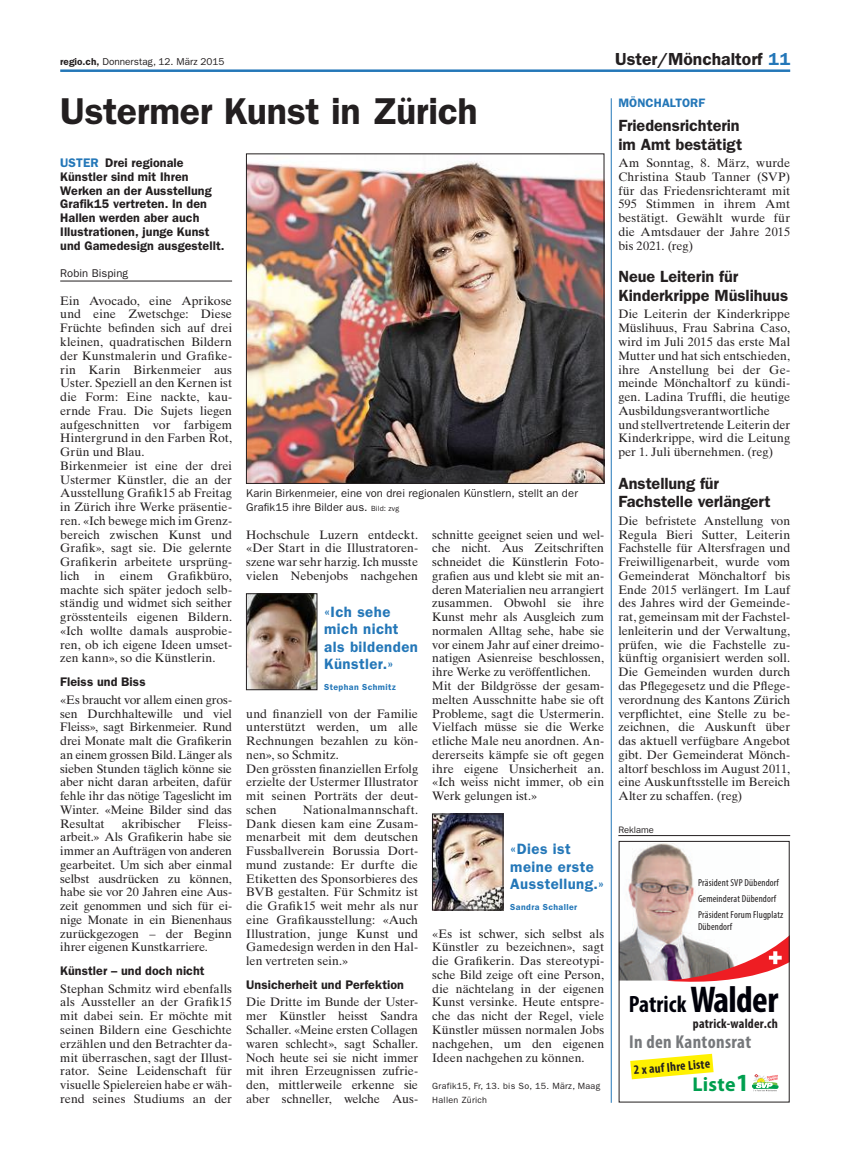
<style>
.page{position:relative;width:854px;height:1156px;background:#fff}
.page>*{position:absolute;margin:0;border:0;box-sizing:border-box;transform-origin:0 0}
.t1{font:600 37.5px "ITC Franklin Gothic Std";letter-spacing:-.01em;color:#231f20}
.t2{font:700 condensed 23.62px "Myriad Pro";letter-spacing:.005em;color:#00010a}
.t3{font:700 20px "Myriad Pro";letter-spacing:.015em;color:#009f4f}
.t4{font:700 condensed 18.62px "Myriad Pro";letter-spacing:.02em;color:#76787b}
.t5{font:600 17.5px "ITC Franklin Gothic Std";color:#231f20}
.t6{font:600 16.25px/18.8px "ITC Franklin Gothic Std";letter-spacing:-.005em;color:#231f20}
.t7{font:600 15px/17.5px "ITC Franklin Gothic Std";letter-spacing:.03em;color:#2477b8}
.t8{font:700 condensed 13.38px "Myriad Pro";letter-spacing:.015em;color:#231f20}
.t9{font:700 condensed 12.88px "Myriad Pro";color:#231f20}
.t10{font:600 12.5px/13.8px "ITC Franklin Gothic Std";letter-spacing:.005em;color:#231f20}
.t11{font:12.25px/13.8px "Times Ten LT Std";color:#231f20;text-align:justify}
.t12{font:600 12.25px "ITC Franklin Gothic Std";letter-spacing:.01em;color:#2477b8}
.t13{font:11.25px/13.8px "ITC Franklin Gothic Std";letter-spacing:.005em;color:#231f20}
.t14{font:condensed 10.12px/16.1px "Myriad Pro";letter-spacing:.015em;color:#231f20}
.t15{font:10px "ITC Franklin Gothic Std";color:#231f20}
.t16{font:9.38px "ITC Franklin Gothic Std";color:#231f20}
.t17{font:9px/13.8px "ITC Franklin Gothic Std";letter-spacing:.03em;color:#231f20}
.t18{font:600 8.75px "ITC Franklin Gothic Std";letter-spacing:.045em;color:#2477b8}
.s1{font-weight:600}
.s2{color:#2477b8}
.s3{font-size:7.5px}
.s4{font-size:37.38px}
.s5{font-size:24.75px}
</style>
<div class="page">
<hr style="left:60px;top:69px;width:730px;height:3px;background:#2477b8">
<hr style="left:60px;top:281px;width:172px;height:1px;background:#231f20">
<img style="left:248px;top:161px;width:354px;height:320px">
<div style="left:246px;top:154px;width:358px;height:329px;border:1px solid #231f20"></div>
<img style="left:434px;top:815px;width:67px;height:92px">
<div style="left:432px;top:813px;width:71px;height:96px;border:1px solid #231f20"></div>
<img style="left:248px;top:595px;width:67px;height:92px">
<div style="left:246px;top:593px;width:71px;height:96px;border:1px solid #231f20"></div>
<hr style="left:618px;top:835px;width:172px;height:1px;background:#231f20">
<img style="left:621px;top:843px;width:73px;height:137px">
<svg style="left:668px;top:934px;width:119px;height:48px"></svg>
<svg style="left:630px;top:1053px;width:84px;height:25px"></svg>
<svg style="left:752px;top:1074px;width:27px;height:16px"></svg>
<hr style="left:611px;top:98px;width:1px;height:1004px;background:#2477b8">
<p class="t15" style="left:60px;top:56px;width:166px"><span class="s1">regio.ch,</span> Donnerstag, 12. März 2015</p>
<h3 class="t5" style="left:615px;top:49px;width:176px">Uster/Mönchaltorf <span class="s2">11</span></h3>
<h1 class="t1" style="left:60px;top:89px;width:419px">Ustermer Kunst in Zürich</h1>
<p class="t10" style="left:60px;top:156px;width:166px"><span class="s2">USTER</span> Drei regionale<br>Künstler sind mit Ihren<br>Werken an der Ausstellung<br>Grafik15 vertreten. In den<br>Hallen werden aber auch<br>Illustrationen, junge Kunst und Gamedesign ausgestellt.</p>
<p class="t13" style="left:60px;top:266px;width:69px">Robin Bisping</p>
<p class="t11" style="left:60px;top:293px;width:173px;text-align:left">Ein Avocado, eine Aprikose und eine Zwetschge: Diese<br>Früchte befinden sich auf drei kleinen, quadratischen Bildern der Kunstmalerin und Grafike&shy;rin Karin Birkenmeier aus<br>Uster. Speziell an den Kernen ist die Form: Eine nackte, kau&shy;ernde Frau. Die Sujets liegen aufgeschnitten vor farbigem<br>Hintergrund in den Farben Rot,<br>Grün und Blau.<br>Birkenmeier ist eine der drei<br>Ustermer Künstler, die an der<br>Ausstellung Grafik15 ab Freitag in Zürich ihre Werke präsentie&shy;ren. «Ich bewege mich im Grenz&shy;bereich zwischen Kunst und<br>Grafik», sagt sie. Die gelernte<br>Grafikerin arbeitete ursprüng&shy;lich in einem Grafikbüro, machte sich später jedoch selb&shy;ständig und widmet sich seither grösstenteils eigenen Bildern. «Ich wollte damals ausprobie&shy;ren, ob ich eigene Ideen umset&shy;zen kann», so die Künstlerin.</p>
<p class="t10" style="left:60px;top:675px;width:87px">Fleiss und Biss</p>
<p class="t11" style="left:60px;top:692px;width:173px">«Es braucht vor allem einen gros&shy;sen Durchhaltewille und viel Fleiss», sagt Birkenmeier. Rund drei Monate malt die Grafikerin an einem grossen Bild. Länger als sieben Stunden täglich könne sie aber nicht daran arbeiten, dafür fehle ihr das nötige Tageslicht im Winter. «Meine Bilder sind das Resultat</p>
<p class="t12" style="left:618px;top:96px;width:88px">MÖNCHALTORF</p>
<h3 class="t6" style="left:618px;top:116px;width:125px">Friedensrichterin im Amt bestätigt</h3>
<p class="t11" style="left:618px;top:156px;width:173px">Am Sonntag, 8. März, wurde Christina Staub Tanner (SVP) für das Friedensrichteramt mit 595 Stimmen in ihrem Amt bestätigt. Gewählt wurde für die Amtsdauer der Jahre 2015 bis 2021. (reg)</p>
<h3 class="t6" style="left:618px;top:267px;width:171px">Neue Leiterin für<br>Kinderkrippe Müslihuus</h3>
<p class="t11" style="left:618px;top:307px;width:173px;text-align:left">Die Leiterin der Kinderkrippe<br>Müslihuus, Frau Sabrina Caso, wird im Juli 2015 das erste Mal<br>Mutter und hat sich entschieden, ihre Anstellung bei der Ge&shy;meinde Mönchaltorf zu kündi&shy;gen. Ladina Truffli, die heutige<br>Ausbildungsverantwortliche und stellvertretende Leiterin der<br>Kinderkrippe, wird die Leitung per 1. Juli übernehmen. (reg)</p>
<h3 class="t6" style="left:618px;top:473px;width:154px">Anstellung für<br>Fachstelle verlängert</h3>
<p class="t11" style="left:618px;top:513px;width:173px">Die befristete Anstellung von Regula Bieri Sutter, Leiterin Fachstelle für Altersfragen und Freiwilligenarbeit, wurde vom Gemeinderat Mönchaltorf bis Ende 2015 verlängert. Im Lauf des Jahres wird der Gemeinde&shy;rat, gemeinsam mit der Fachstel&shy;lenleiterin und der Verwaltung, prüfen, wie die Fachstelle zu&shy;künftig organisiert werden soll.<br>Die Gemeinden wurden durch das Pflegegesetz und die Pflege&shy;verordnung des Kantons Zürich verpflichtet, eine Stelle zu be&shy;zeichnen, die Auskunft über das aktuell verfügbare Angebot gibt. Der Gemeinderat Mönch&shy;altorf beschloss im August 2011, eine Auskunftsstelle im Bereich Alter zu schaffen. (reg)</p>
<p class="t13" style="left:246px;top:486px;width:333px">Karin Birkenmeier, eine von drei regionalen Künstlern, stellt an der<br>Grafik15 ihre Bilder aus. <span class="s3">Bild: zvg</span></p>
<p class="t11" style="left:246px;top:527px;width:173px">Hochschule Luzern entdeckt. «Der Start in die Illustratoren&shy;szene war sehr harzig. Ich musste vielen Nebenjobs nachgehen</p>
<p class="t11" style="left:432px;top:527px;width:173px;text-align:left">schnitte geeignet seien und wel&shy;che nicht. Aus Zeitschriften schneidet die Künstlerin Foto&shy;grafien aus und klebt sie mit an&shy;deren Materialien neu arrangiert zusammen. Obwohl sie ihre<br>Kunst mehr als Ausgleich zum normalen Alltag sehe, habe sie vor einem Jahr auf einer dreimo&shy;natigen Asienreise beschlossen, ihre Werke zu veröffentlichen.<br>Mit der Bildgrösse der gesam&shy;melten Ausschnitte habe sie oft<br>Probleme, sagt die Ustermerin.<br>Vielfach müsse sie die Werke etliche Male neu anordnen. An&shy;dererseits kämpfe sie oft gegen ihre eigene Unsicherheit an. «Ich weiss nicht immer, ob ein<br>Werk gelungen ist.»</p>
<p class="t7" style="left:324px;top:602px;width:95px">«Ich sehe mich nicht als bildenden<br>Künstler.»</p>
<p class="t18" style="left:324px;top:681px;width:73px">Stephan Schmitz</p>
<p class="t11" style="left:246px;top:706px;width:173px;text-align:left">und finanziell von der Familie unterstützt werden, um alle<br>Rechnungen bezahlen zu kön&shy;nen», so Schmitz.<br>Den grössten finanziellen Erfolg erzielte der Ustermer Illustrator mit seinen Porträts der deut&shy;schen</p>
<p class="t11" style="left:246px;top:802px;width:173px;text-indent:57px">Nationalmannschaft.<br>Dank diesen kam eine Zusam&shy;menarbeit mit dem deutschen Fussballverein Borussia Dort&shy;mund zustande: Er durfte die Etiketten des Sponsorbieres des BVB gestalten. Für Schmitz ist die Grafik15 weit mehr als nur eine Grafikausstellung: «Auch Illustration, junge Kunst und Gamedesign werden in den Hal&shy;len vertreten sein.»</p>
<p class="t10" style="left:246px;top:977px;width:159px">Unsicherheit und Perfektion</p>
<p class="t11" style="left:246px;top:995px;width:173px">Die Dritte im Bunde der Uster&shy;mer Künstler heisst Sandra Schaller. «Meine ersten Collagen waren schlecht», sagt Schaller.<br>Noch heute sei sie nicht immer mit ihren Erzeugnissen zufrie&shy;den, mittlerweile erkenne sie aber schneller, welche Aus-</p>
<p class="t11" style="left:60px;top:816px;width:173px;text-indent:138px">Fleiss&shy;arbeit.» Als Grafikerin habe sie immer an Aufträgen von anderen gearbeitet. Um sich aber einmal selbst ausdrücken zu können, habe sie vor 20 Jahren eine Aus&shy;zeit genommen und sich für ei&shy;nige Monate in ein Bienenhaus zurückgezogen – der Beginn ihrer eigenen Kunstkarriere.</p>
<p class="t10" style="left:60px;top:963px;width:146px">Künstler – und doch nicht</p>
<p class="t11" style="left:60px;top:981px;width:173px">Stephan Schmitz wird ebenfalls als Aussteller an der Grafik15 mit dabei sein. Er möchte mit seinen Bildern eine Geschichte erzählen und den Betrachter da&shy;mit überraschen, sagt der Illust&shy;rator. Seine Leidenschaft für visuelle Spielereien habe er wäh&shy;rend seines Studiums an der</p>
<p class="t11" style="left:122px;top:816px;width:61px">akribischer</p>
<p class="t16" style="left:618px;top:824px;width:37px">Reklame</p>
<p class="t7" style="left:510px;top:840px;width:95px">«Dies ist meine erste<br>Ausstellung.»</p>
<p class="t18" style="left:510px;top:901px;width:68px">Sandra Schaller</p>
<p class="t14" style="left:698px;top:874px;width:87px">Präsident SVP Dübendorf<br>Gemeinderat Dübendorf<br>Präsident Forum Flugplatz</p>
<p class="t14" style="left:698px;top:918px;width:36px">Dübendorf</p>
<p class="t11" style="left:432px;top:926px;width:173px">«Es ist schwer, sich selbst als Künstler zu bezeichnen», sagt die Grafikerin. Das stereotypi&shy;sche Bild zeige oft eine Person, die nächtelang in der eigenen Kunst versinke. Heute entspre&shy;che das nicht der Regel, viele Künstler müssen normalen Jobs nachgehen, um den eigenen Ideen nachgehen zu können.</p>
<p class="t17" style="left:432px;top:1078px;width:169px">Grafik15, Fr, 13. bis So, 15. März, Maag<br>Hallen Zürich</p>
<h2 class="t2" style="left:629px;top:988px;width:151px">Patrick <span class="s4">Walder</span></h2>
<p class="t8" style="left:693px;top:1014px;width:87px">patrick-walder.ch</p>
<p class="t9" style="left:633px;top:1061px;width:78px;rotate:-5deg">2 x auf Ihre Liste</p>
<h3 class="t3" style="left:692px;top:1070px;width:59px">Liste<span class="s5">1</span></h3>
<h3 class="t4" style="left:629px;top:1030px;width:124px">In den Kantonsrat</h3>
</div>
